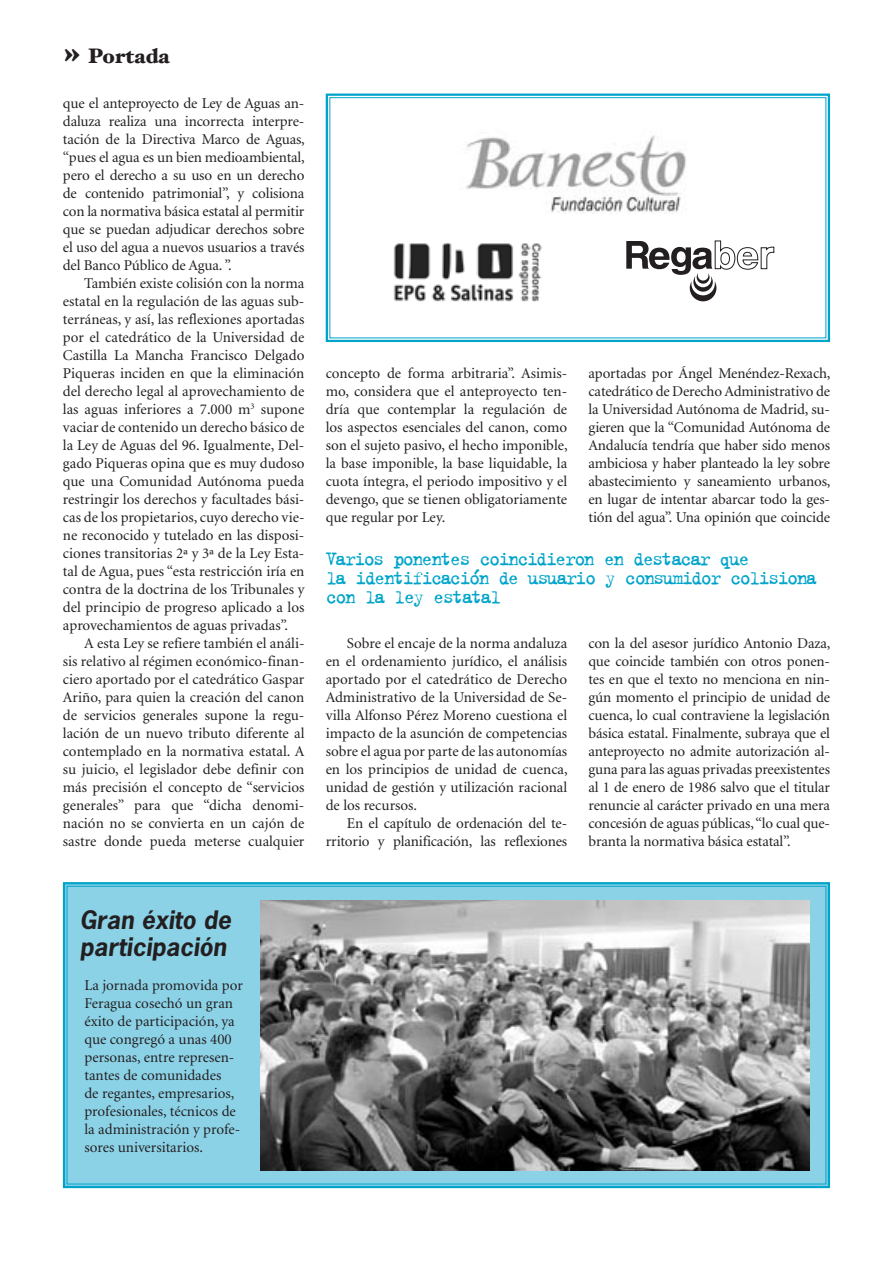
<style>
.page{position:relative;width:893px;height:1263px;background:#fff}
.page>*{position:absolute;margin:0;border:0;box-sizing:border-box;transform-origin:0 0}
.t1{font:italic 700 24px/27px "News Gothic";color:#231f20}
.t2{font:21px/18.8px "Trixie";letter-spacing:-.09em;color:#00a4ca}
.t3{font:900 21px "Hoefler Text";color:#231f20}
.t4{font:15px/18px "Minion";letter-spacing:-.005em;color:#231f20;text-align:justify}
.s1{font-size:36px}
</style>
<div class="page">
<svg style="left:62px;top:882px;width:769px;height:307px;background:#82cde3"></svg>
<svg style="left:325px;top:93px;width:506px;height:250px"></svg>
<div style="left:329px;top:97px;width:497px;height:241px;border:1px solid #00a4ca"></div>
<img style="left:260px;top:900px;width:549px;height:270px">
<img style="left:449px;top:120px;width:258px;height:98px">
<img style="left:380px;top:225px;width:171px;height:90px">
<svg style="left:626px;top:240px;width:149px;height:61px"></svg>
<h2 class="t3" style="left:63px;top:43px;width:108px"><span class="s1">»</span> Portada</h2>
<p class="t4" style="left:63px;top:95px;width:243px">que el anteproyecto de Ley de Aguas an&shy;daluza realiza una incorrecta interpre&shy;tación de la Directiva Marco de Aguas, “pues el agua es un bien medioambiental, pero el derecho a su uso en un derecho de contenido patrimonial”, y colisiona con la normativa básica estatal al permitir que se puedan adjudicar derechos sobre el uso del agua a nuevos usuarios a través del Banco Público de Agua. ”.</p>
<p class="t4" style="left:63px;top:275px;width:243px;text-indent:21px">También existe colisión con la norma estatal en la regulación de las aguas sub&shy;terráneas, y así, las reflexiones aportadas por el catedrático de la Universidad de Castilla La Mancha Francisco Delgado Piqueras inciden en que la eliminación del derecho legal al aprovechamiento de las aguas inferiores a 7.000 m<sup>3</sup> supone vaciar de contenido un derecho básico de la Ley de Aguas del 96. Igualmente, Del&shy;gado Piqueras opina que es muy dudoso que una Comunidad Autónoma pueda restringir los derechos y facultades bási&shy;cas de los propietarios, cuyo derecho vie&shy;ne reconocido y tutelado en las disposi&shy;ciones transitorias 2ª y 3ª de la Ley Esta&shy;tal de Agua, pues “esta restricción iría en contra de la doctrina de los Tribunales y del principio de progreso aplicado a los aprovechamientos de aguas privadas”.</p>
<p class="t4" style="left:63px;top:635px;width:243px;text-indent:21px">A esta Ley se refiere también el análi&shy;sis relativo al régimen económico-finan&shy;ciero aportado por el catedrático Gaspar Ariño, para quien la creación del canon de servicios generales supone la regu&shy;lación de un nuevo tributo diferente al contemplado en la normativa estatal. A su juicio, el legislador debe definir con más precisión el concepto de “servicios generales” para que “dicha denomi&shy;nación no se convierta en un cajón de sastre donde pueda meterse cualquier</p>
<p class="t4" style="left:326px;top:365px;width:243px">concepto de forma arbitraria”. Asimis&shy;mo, considera que el anteproyecto ten&shy;dría que contemplar la regulación de los aspectos esenciales del canon, como son el sujeto pasivo, el hecho imponible, la base imponible, la base liquidable, la cuota íntegra, el periodo impositivo y el devengo, que se tienen obligatoriamente que regular por Ley.</p>
<p class="t4" style="left:588px;top:365px;width:243px">aportadas por Ángel Menéndez-Rexach, catedrático de Derecho Administrativo de la Universidad Autónoma de Madrid, su&shy;gieren que la “Comunidad Autónoma de Andalucía tendría que haber sido menos ambiciosa y haber planteado la ley sobre abastecimiento y saneamiento urbanos, en lugar de intentar abarcar todo la ges&shy;tión del agua”. Una opinión que coincide</p>
<h2 class="t2" style="left:326px;top:549px;width:493px">Varios ponentes coincidieron en destacar que<br>la identificación de usuario y consumidor colisiona con la ley estatal</h2>
<p class="t4" style="left:326px;top:635px;width:243px;text-indent:21px">Sobre el encaje de la norma andaluza en el ordenamiento jurídico, el análisis aportado por el catedrático de Derecho Administrativo de la Universidad de Se&shy;villa Alfonso Pérez Moreno cuestiona el impacto de la asunción de competencias sobre el agua por parte de las autonomías en los principios de unidad de cuenca, unidad de gestión y utilización racional de los recursos.</p>
<p class="t4" style="left:326px;top:815px;width:243px;text-align:right">En el capítulo de ordenación del te&shy;rritorio y planificación, las reflexiones</p>
<p class="t4" style="left:588px;top:635px;width:243px">con la del asesor jurídico Antonio Daza, que coincide también con otros ponen&shy;tes en que el texto no menciona en nin&shy;gún momento el principio de unidad de cuenca, lo cual contraviene la legislación básica estatal. Finalmente, subraya que el anteproyecto no admite autorización al&shy;guna para las aguas privadas preexistentes al 1 de enero de 1986 salvo que el titular renuncie al carácter privado en una mera concesión de aguas públicas, “lo cual que&shy;branta la normativa básica estatal”.</p>
<h1 class="t1" style="left:80px;top:906px;width:153px">Gran éxito de participación</h1>
<p class="t4" style="left:84px;top:977px;width:160px;text-align:left">La jornada promovida por<br>Feragua cosechó un gran éxito de participación, ya que congregó a unas 400 personas, entre represen&shy;tantes de comunidades<br>de regantes, empresarios, profesionales, técnicos de la administración y profe&shy;sores universitarios.</p>
</div>
